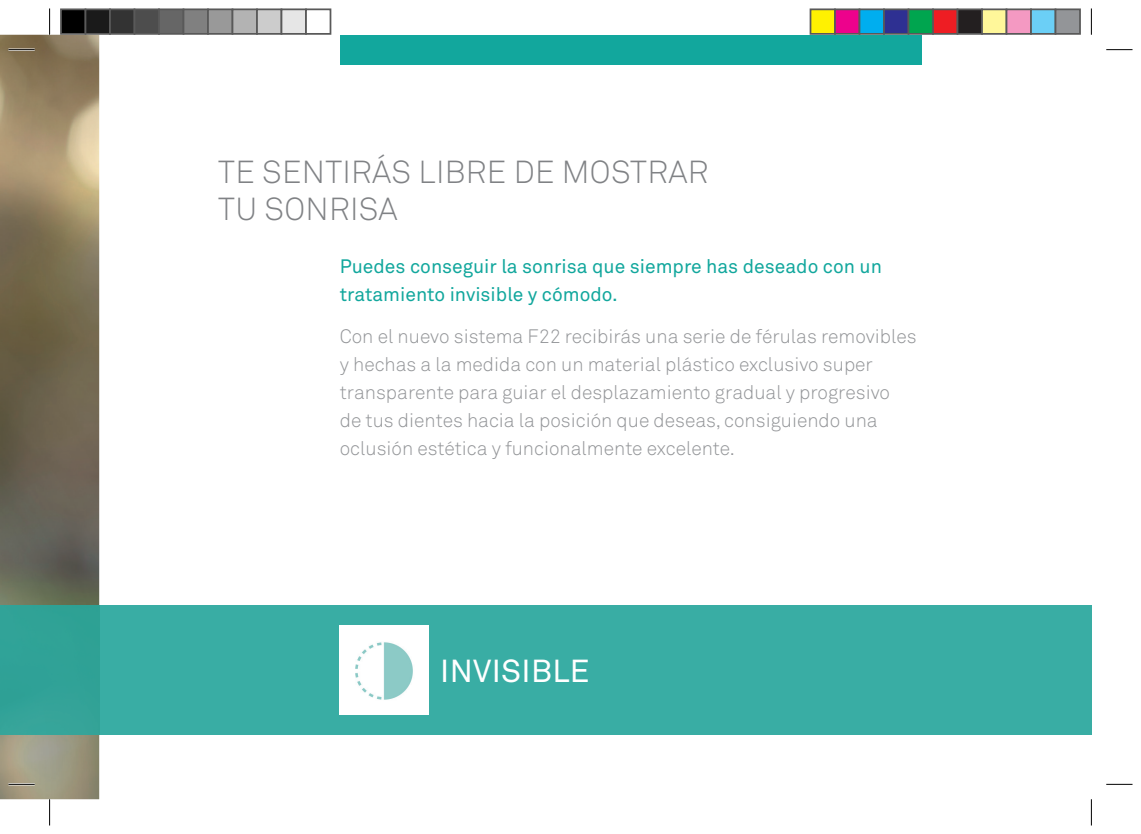
<style>
.page{position:relative;width:1141px;height:834px;background:#fff}
.page>*{position:absolute;margin:0;border:0;box-sizing:border-box;transform-origin:0 0}
.t1{font:300 31.5px/36.8px "Akkurat";letter-spacing:.01em;color:#808285}
.t2{font:31.5px "Akkurat";letter-spacing:.01em;color:#fff}
.t3{font:300 19.25px/28px "Akkurat";color:#939598}
.t4{font:19.25px/28px "Akkurat";color:#12a79d}
</style>
<div class="page">
<img style="left:0;top:35px;width:99px;height:764px">
<div style="left:99px;top:605px;width:992px;height:129px;background:#39ada4"></div>
<div style="left:0;top:605px;width:99px;height:129px;background:#30a297"></div>
<div style="left:340px;top:35px;width:581px;height:29px;background:#12a79d"></div>
<img style="left:340px;top:625px;width:89px;height:89px">
<hr style="left:8px;top:49px;width:27px;height:2px;background:#fff">
<hr style="left:8px;top:783px;width:27px;height:2px;background:#fff">
<svg style="left:8px;top:49px;width:27px;height:1px"></svg>
<svg style="left:1106px;top:49px;width:26px;height:1px"></svg>
<svg style="left:8px;top:783px;width:27px;height:1px"></svg>
<svg style="left:1106px;top:783px;width:26px;height:1px"></svg>
<svg style="left:49px;top:8px;width:1px;height:27px"></svg>
<svg style="left:49px;top:799px;width:1px;height:26px"></svg>
<svg style="left:1091px;top:8px;width:1px;height:27px"></svg>
<svg style="left:1091px;top:799px;width:1px;height:26px"></svg>
<div style="left:61px;top:9px;width:24px;height:25px;background:#000"></div>
<div style="left:60px;top:8px;width:26px;height:27px;border:2px solid #595959"></div>
<div style="left:85px;top:9px;width:25px;height:25px;background:#1a1a1a"></div>
<div style="left:85px;top:8px;width:26px;height:27px;border:2px solid #595959"></div>
<div style="left:110px;top:9px;width:24px;height:25px;background:#333"></div>
<div style="left:109px;top:8px;width:26px;height:27px;border:2px solid #595959"></div>
<div style="left:134px;top:9px;width:25px;height:25px;background:#4d4d4d"></div>
<div style="left:134px;top:8px;width:26px;height:27px;border:2px solid #595959"></div>
<div style="left:159px;top:9px;width:24px;height:25px;background:#666"></div>
<div style="left:158px;top:8px;width:26px;height:27px;border:2px solid #595959"></div>
<div style="left:183px;top:9px;width:25px;height:25px;background:#808080"></div>
<div style="left:183px;top:8px;width:26px;height:27px;border:2px solid #595959"></div>
<div style="left:208px;top:9px;width:24px;height:25px;background:#999"></div>
<div style="left:207px;top:8px;width:26px;height:27px;border:2px solid #595959"></div>
<div style="left:232px;top:9px;width:25px;height:25px;background:#b3b3b3"></div>
<div style="left:232px;top:8px;width:26px;height:27px;border:2px solid #595959"></div>
<div style="left:257px;top:9px;width:24px;height:25px;background:#ccc"></div>
<div style="left:256px;top:8px;width:26px;height:27px;border:2px solid #595959"></div>
<div style="left:281px;top:9px;width:25px;height:25px;background:#e6e6e6"></div>
<div style="left:281px;top:8px;width:26px;height:27px;border:2px solid #595959"></div>
<div style="left:305px;top:8px;width:26px;height:27px;border:2px solid #595959"></div>
<div style="left:810px;top:9px;width:25px;height:25px;background:#fff101"></div>
<div style="left:810px;top:8px;width:26px;height:27px;border:2px solid #595959"></div>
<div style="left:835px;top:9px;width:24px;height:25px;background:#ed028c"></div>
<div style="left:834px;top:8px;width:26px;height:27px;border:2px solid #595959"></div>
<div style="left:859px;top:9px;width:25px;height:25px;background:#00aeef"></div>
<div style="left:859px;top:8px;width:26px;height:27px;border:2px solid #595959"></div>
<div style="left:884px;top:9px;width:24px;height:25px;background:#2e3092"></div>
<div style="left:883px;top:8px;width:26px;height:27px;border:2px solid #595959"></div>
<div style="left:908px;top:9px;width:25px;height:25px;background:#00a54f"></div>
<div style="left:908px;top:8px;width:26px;height:27px;border:2px solid #595959"></div>
<div style="left:933px;top:9px;width:24px;height:25px;background:#ee1d23"></div>
<div style="left:932px;top:8px;width:26px;height:27px;border:2px solid #595959"></div>
<div style="left:957px;top:9px;width:25px;height:25px;background:#231f20"></div>
<div style="left:957px;top:8px;width:26px;height:27px;border:2px solid #595959"></div>
<div style="left:982px;top:9px;width:24px;height:25px;background:#fff79a"></div>
<div style="left:981px;top:8px;width:26px;height:27px;border:2px solid #595959"></div>
<div style="left:1006px;top:9px;width:25px;height:25px;background:#f499c2"></div>
<div style="left:1006px;top:8px;width:26px;height:27px;border:2px solid #595959"></div>
<div style="left:1031px;top:9px;width:24px;height:25px;background:#6bcff6"></div>
<div style="left:1030px;top:8px;width:26px;height:27px;border:2px solid #595959"></div>
<div style="left:1055px;top:9px;width:25px;height:25px;background:#939598"></div>
<div style="left:1055px;top:8px;width:26px;height:27px;border:2px solid #595959"></div>
<h1 class="t1" style="left:218px;top:154px;width:492px">TE SENTIRÁS LIBRE DE MOSTRAR<br>TU SONRISA</h1>
<p class="t4" style="left:340px;top:252px;width:544px">Puedes conseguir la sonrisa que siempre has deseado con un tratamiento invisible y cómodo.</p>
<p class="t3" style="left:340px;top:322px;width:578px">Con el nuevo sistema F22 recibirás una serie de férulas removibles y hechas a la medida con un material plástico exclusivo super transparente para guiar el desplazamiento gradual y progresivo<br>de tus dientes hacia la posición que deseas, consiguiendo una oclusión estética y funcionalmente excelente.</p>
<h1 class="t2" style="left:440px;top:652px;width:151px">INVISIBLE</h1>
</div>
